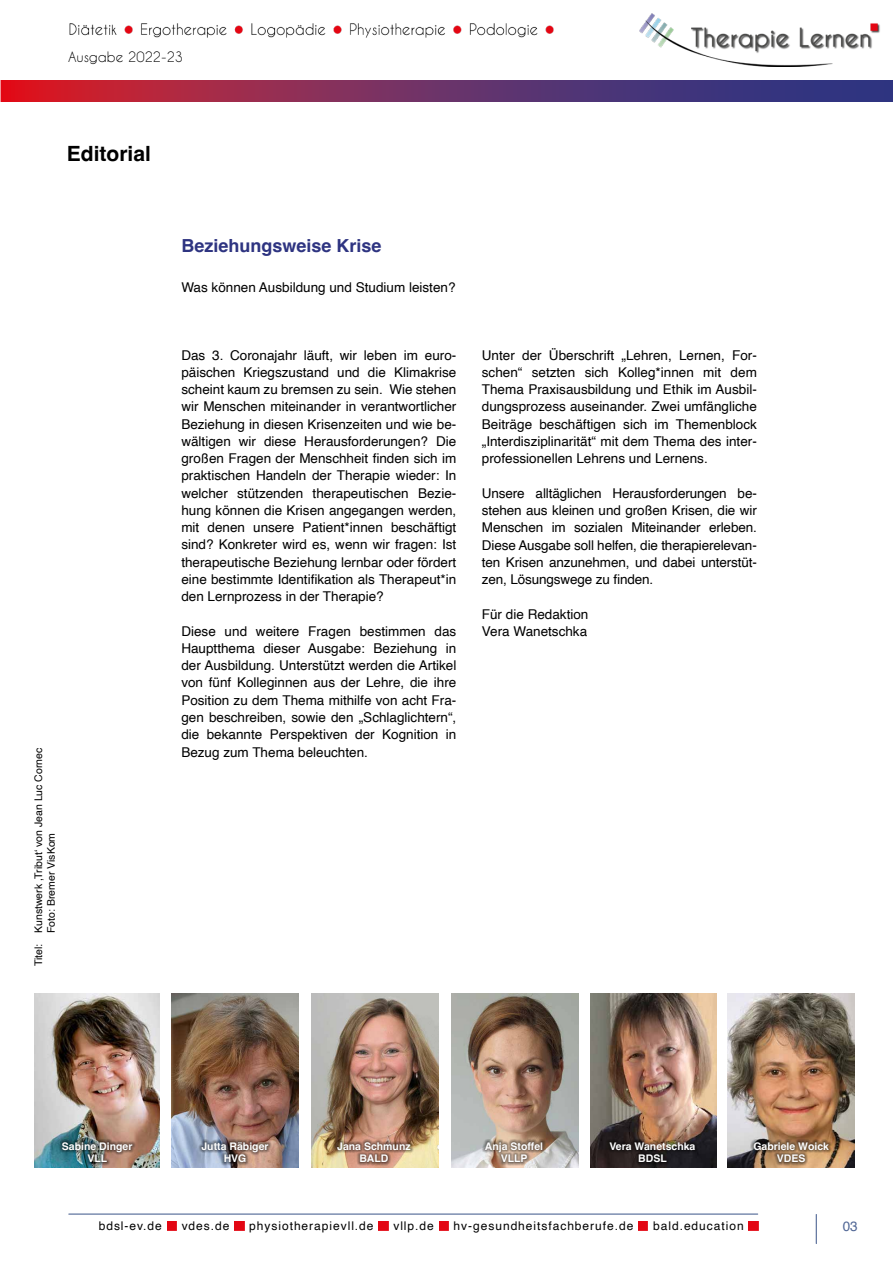
<style>
.page{position:relative;width:893px;height:1263px;background:#fff}
.page>*{position:absolute;margin:0;border:0;box-sizing:border-box;transform-origin:0 0}
.t1{font:700 21px "Helvetica";color:#000}
.t2{font:700 18px "Helvetica";color:#2e3481}
.t3{font:13.5px/17.2px "Helvetica";color:#000;text-align:justify}
.t4{font:13.5px "Caviar Dreams";color:#000}
.t5{font:13.5px "Helvetica";color:#506695}
.t6{font:12px "Helvetica";letter-spacing:.08em;color:#000}
.t7{font:700 10.5px/12.6px "Helvetica";color:#fff;text-align:center}
.t8{font:10.5px/12.6px "Helvetica";color:#000}
</style>
<div class="page">
<img style="left:640px;top:13px;width:240px;height:53px">
<svg style="left:816px;top:1214px;width:1px;height:29px"></svg>
<img style="left:69px;top:23px;width:485px;height:15px">
<svg style="left:1px;top:81px;width:892px;height:21px;background:#752e5f"></svg>
<hr style="left:69px;top:1213px;width:689px;height:1px;background:#506695">
<svg style="left:167px;top:1221px;width:9px;height:10px"></svg>
<svg style="left:235px;top:1221px;width:9px;height:10px"></svg>
<svg style="left:379px;top:1221px;width:9px;height:10px"></svg>
<svg style="left:439px;top:1221px;width:9px;height:10px"></svg>
<svg style="left:639px;top:1221px;width:9px;height:10px"></svg>
<svg style="left:749px;top:1221px;width:9px;height:10px"></svg>
<img style="left:172px;top:994px;width:127px;height:174px">
<svg style="left:198px;top:1139px;width:74px;height:26px;background:#857777"></svg>
<img style="left:312px;top:994px;width:127px;height:174px">
<svg style="left:334px;top:1139px;width:80px;height:26px;background:#a58067"></svg>
<img style="left:34px;top:994px;width:126px;height:174px">
<img style="left:59px;top:1139px;width:77px;height:26px">
<img style="left:591px;top:994px;width:125px;height:174px">
<svg style="left:606px;top:1139px;width:93px;height:26px;background:#2a211e"></svg>
<img style="left:451px;top:994px;width:127px;height:174px">
<svg style="left:482px;top:1139px;width:64px;height:26px;background:#a18e7e"></svg>
<img style="left:728px;top:994px;width:127px;height:174px">
<svg style="left:750px;top:1139px;width:82px;height:26px;background:#86684a"></svg>
<p class="t4" style="left:68px;top:49px;width:117px">Ausgabe 2022-23</p>
<h1 class="t1" style="left:67px;top:141px;width:86px">Editorial</h1>
<p class="t8" style="left:32px;top:933px;width:187px;text-indent:-33px;rotate:-90deg">Titel: Kunstwerk ‚Tribut‘ von Jean Luc Cornec<br>Foto: Bremer VisKom</p>
<h2 class="t2" style="left:181px;top:235px;width:202px">Beziehungsweise Krise</h2>
<p class="t3" style="left:181px;top:279px;width:276px">Was können Ausbildung und Studium leisten?</p>
<p class="t3" style="left:181px;top:347px;width:276px">Das 3. Coronajahr läuft, wir leben im euro&shy;päischen Kriegszustand und die Klimakrise scheint kaum zu bremsen zu sein. Wie stehen wir Menschen miteinander in verantwortlicher Beziehung in diesen Krisenzeiten und wie be&shy;wältigen wir diese Herausforderungen? Die großen Fragen der Menschheit finden sich im praktischen Handeln der Therapie wieder: In welcher stützenden therapeutischen Bezie&shy;hung können die Krisen angegangen werden, mit denen unsere Patient*innen beschäftigt sind? Konkreter wird es, wenn wir fragen: Ist therapeutische Beziehung lernbar oder fördert eine bestimmte Identifikation als Therapeut*in den Lernprozess in der Therapie?</p>
<p class="t3" style="left:181px;top:623px;width:276px">Diese und weitere Fragen bestimmen das Hauptthema dieser Ausgabe: Beziehung in der Ausbildung. Unterstützt werden die Artikel von fünf Kolleginnen aus der Lehre, die ihre Position zu dem Thema mithilfe von acht Fra&shy;gen beschreiben, sowie den „Schlaglichtern“, die bekannte Perspektiven der Kognition in Bezug zum Thema beleuchten.</p>
<p class="t3" style="left:482px;top:347px;width:276px">Unter der Überschrift „Lehren, Lernen, For&shy;schen“ setzten sich Kolleg*innen mit dem Thema Praxisausbildung und Ethik im Ausbil&shy;dungsprozess auseinander. Zwei umfängliche Beiträge beschäftigen sich im Themenblock „Interdisziplinarität“ mit dem Thema des inter&shy;professionellen Lehrens und Lernens.</p>
<p class="t3" style="left:482px;top:485px;width:276px">Unsere alltäglichen Herausforderungen be&shy;stehen aus kleinen und großen Krisen, die wir Menschen im sozialen Miteinander erleben.<br>Diese Ausgabe soll helfen, die therapierelevan&shy;ten Krisen anzunehmen, und dabei unterstüt&shy;zen, Lösungswege zu finden.</p>
<p class="t3" style="left:482px;top:605px;width:108px">Für die Redaktion<br>Vera Wanetschka</p>
<p class="t7" style="left:62px;top:1141px;width:72px">Sabine Dinger<br>VLL</p>
<p class="t7" style="left:609px;top:1141px;width:87px">Vera Wanetschka<br>BDSL</p>
<p class="t7" style="left:201px;top:1141px;width:69px">Jutta Räbiger<br>HVG</p>
<p class="t7" style="left:337px;top:1141px;width:75px">Jana Schmunz<br>BALD</p>
<p class="t7" style="left:485px;top:1141px;width:60px">Anja Stoffel<br>VLLP</p>
<p class="t7" style="left:753px;top:1141px;width:77px">Gabriele Woick<br>VDES</p>
<p class="t6" style="left:99px;top:1216px;width:65px">bdsl-ev.de</p>
<p class="t6" style="left:182px;top:1216px;width:49px">vdes.de</p>
<p class="t6" style="left:249px;top:1216px;width:126px">physiotherapievll.de</p>
<p class="t6" style="left:393px;top:1216px;width:42px">vllp.de</p>
<p class="t6" style="left:454px;top:1216px;width:181px">hv-gesundheitsfachberufe.de</p>
<p class="t6" style="left:653px;top:1216px;width:92px">bald.education</p>
<p class="t5" style="left:843px;top:1215px;width:17px">03</p>
</div>
